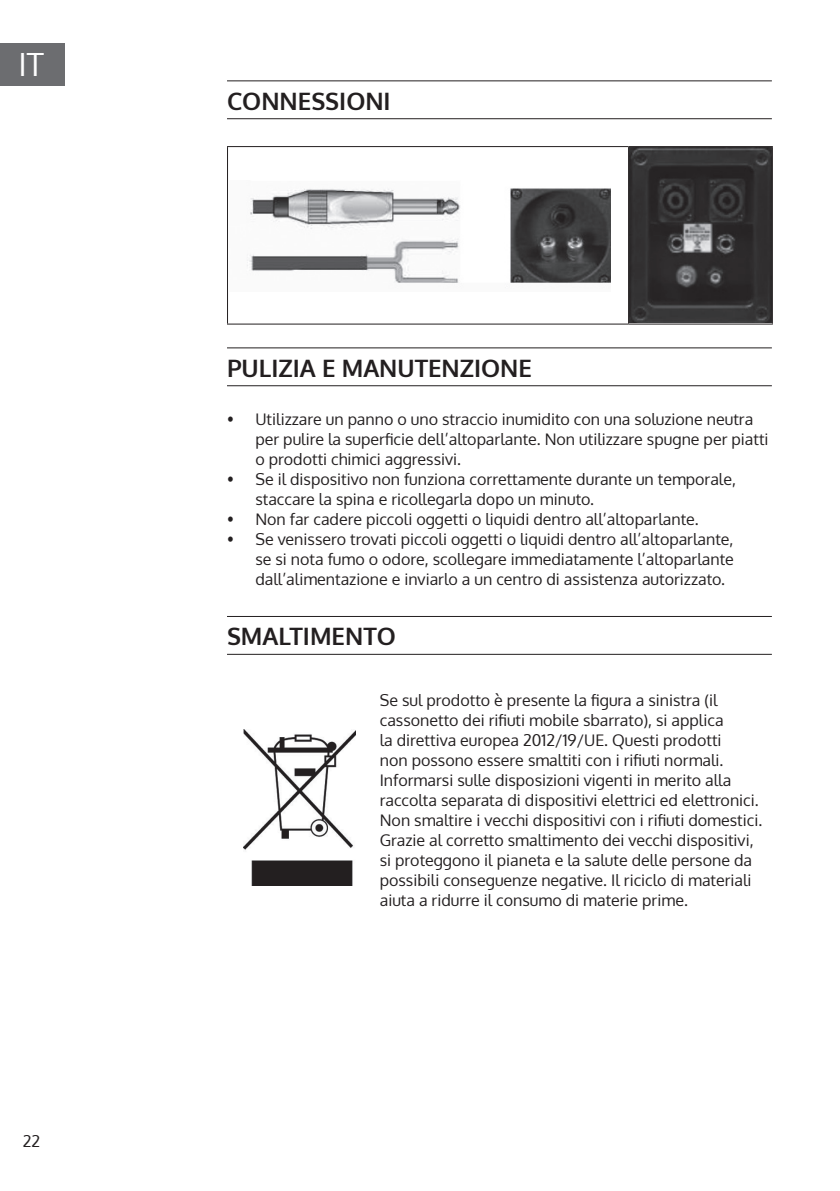
<style>
.page{position:relative;width:840px;height:1191px;background:#fff}
.page>*{position:absolute;margin:0;border:0;box-sizing:border-box;transform-origin:0 0}
.t1{font:32px "Oxygen";color:#fff}
.t2{font:700 24px "Oxygen";color:#231f20}
.t3{font:16px/20px "Oxygen";color:#231f20}
</style>
<div class="page">
<div style="left:0;top:43px;width:65px;height:42px;background:#6c6d70"></div>
<hr style="left:227px;top:80px;width:544px;height:1px;background:#231f20">
<hr style="left:227px;top:118px;width:544px;height:1px;background:#231f20">
<hr style="left:227px;top:347px;width:544px;height:1px;background:#231f20">
<hr style="left:227px;top:385px;width:544px;height:1px;background:#231f20">
<hr style="left:227px;top:616px;width:544px;height:1px;background:#231f20">
<hr style="left:227px;top:654px;width:544px;height:1px;background:#231f20">
<hr style="left:227px;top:146px;width:401px;height:1px;background:#231f20">
<hr style="left:227px;top:147px;width:1px;height:176px;background:#231f20">
<hr style="left:628px;top:146px;width:144px;height:1px;background:#231f20">
<hr style="left:627px;top:147px;width:1px;height:176px;background:#231f20">
<hr style="left:771px;top:147px;width:1px;height:176px;background:#231f20">
<hr style="left:227px;top:323px;width:401px;height:1px;background:#231f20">
<hr style="left:628px;top:323px;width:144px;height:1px;background:#231f20">
<img style="left:247px;top:188px;width:363px;height:95px">
<img style="left:629px;top:148px;width:141px;height:175px">
<img style="left:243px;top:729px;width:112px;height:156px">
<h1 class="t1" style="left:18px;top:43px;width:27px">IT</h1>
<p class="t3" style="left:23px;top:1130px;width:19px">22</p>
<h2 class="t2" style="left:227px;top:86px;width:165px">CONNESSIONI</h2>
<h2 class="t2" style="left:227px;top:353px;width:306px">PULIZIA E MANUTENZIONE</h2>
<p class="t3" style="left:255px;top:409px;width:514px;text-indent:-28px">• Utilizzare un panno o uno straccio inumidito con una soluzione neutra per pulire la superficie dell’altoparlante. Non utilizzare spugne per piatti o prodotti chimici aggressivi.</p>
<p class="t3" style="left:255px;top:469px;width:482px;text-indent:-28px">• Se il dispositivo non funziona correttamente durante un temporale, staccare la spina e ricollegarla dopo un minuto.</p>
<p class="t3" style="left:227px;top:509px;width:473px">• Non far cadere piccoli oggetti o liquidi dentro all’altoparlante.</p>
<p class="t3" style="left:255px;top:529px;width:479px;text-align:justify;text-indent:-28px">• Se venissero trovati piccoli oggetti o liquidi dentro all’altoparlante, se si nota fumo o odore, scollegare immediatamente l’altoparlante dall’alimentazione e inviarlo a un centro di assistenza autorizzato.</p>
<h2 class="t2" style="left:227px;top:621px;width:170px">SMALTIMENTO</h2>
<p class="t3" style="left:379px;top:690px;width:384px">Se sul prodotto è presente la figura a sinistra (il cassonetto dei rifiuti mobile sbarrato), si applica<br>la direttiva europea 2012/19/UE. Questi prodotti<br>non possono essere smaltiti con i rifiuti normali.<br>Informarsi sulle disposizioni vigenti in merito alla raccolta separata di dispositivi elettrici ed elettronici.<br>Non smaltire i vecchi dispositivi con i rifiuti domestici.<br>Grazie al corretto smaltimento dei vecchi dispositivi, si proteggono il pianeta e la salute delle persone da possibili conseguenze negative. Il riciclo di materiali aiuta a ridurre il consumo di materie prime.</p>
</div>
